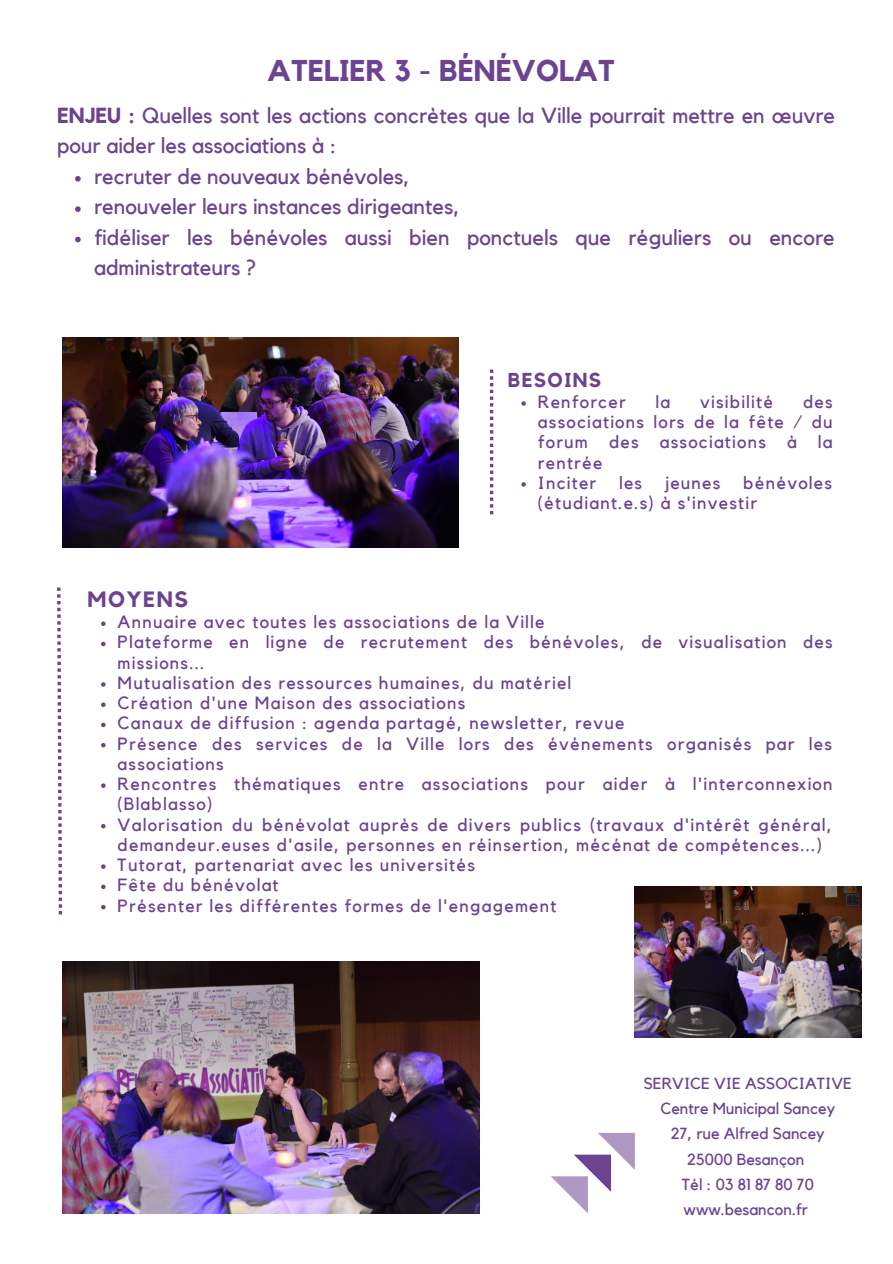
<style>
.page{position:relative;width:893px;height:1264px;background:#fff}
.page>*{position:absolute;margin:0;border:0;box-sizing:border-box;transform-origin:0 0}
.t1{font:700 30px "Kollektif";color:#6b4391}
.t2{font:700 22.05px "Kollektif";letter-spacing:.07em;color:#6b4391}
.t3{font:21.75px/30.3px "Kollektif";color:#6b4391}
.t4{font:700 20.1px "Kollektif";letter-spacing:.07em;color:#6b4391}
.t5{font:17.7px/20.2px "Kollektif";letter-spacing:.07em;color:#6b4391}
.t6{font:16.05px/25.3px "Kollektif";color:#6b4391;text-align:center}
.s1{font-weight:700}
</style>
<div class="page">
<svg style="left:57px;top:587px;width:5px;height:327px"></svg>
<svg style="left:490px;top:369px;width:3px;height:145px"></svg>
<svg style="left:551px;top:1132px;width:84px;height:81px"></svg>
<img style="left:62px;top:337px;width:396px;height:211px">
<img style="left:62px;top:961px;width:417px;height:252px">
<img style="left:635px;top:886px;width:225px;height:151px">
<svg style="left:521px;top:401px;width:5px;height:5px"></svg>
<svg style="left:521px;top:482px;width:5px;height:4px"></svg>
<svg style="left:101px;top:621px;width:5px;height:5px"></svg>
<svg style="left:101px;top:641px;width:5px;height:5px"></svg>
<svg style="left:101px;top:682px;width:5px;height:4px"></svg>
<svg style="left:101px;top:702px;width:5px;height:5px"></svg>
<svg style="left:101px;top:722px;width:5px;height:5px"></svg>
<svg style="left:101px;top:743px;width:5px;height:4px"></svg>
<svg style="left:101px;top:783px;width:5px;height:5px"></svg>
<svg style="left:101px;top:824px;width:5px;height:4px"></svg>
<svg style="left:101px;top:864px;width:5px;height:4px"></svg>
<svg style="left:101px;top:884px;width:5px;height:5px"></svg>
<svg style="left:101px;top:904px;width:5px;height:5px"></svg>
<svg style="left:75px;top:176px;width:6px;height:5px"></svg>
<svg style="left:75px;top:206px;width:6px;height:6px"></svg>
<svg style="left:75px;top:237px;width:6px;height:5px"></svg>
<h1 class="t1" style="left:267px;top:57px;width:349px">ATELIER 3 - BÉNÉVOLAT</h1>
<p class="t3" style="left:57px;top:101px;width:779px"><span class="s1">ENJEU :</span> Quelles sont les actions concrètes que la Ville pourrait mettre en œuvre pour aider les associations à :</p>
<p class="t3" style="left:94px;top:162px;width:742px">recruter de nouveaux bénévoles,<br>renouveler leurs instances dirigeantes,<br>fidéliser les bénévoles aussi bien ponctuels que réguliers ou encore administrateurs ?</p>
<p class="t4" style="left:508px;top:370px;width:95px">BESOINS</p>
<p class="t2" style="left:88px;top:589px;width:102px">MOYENS</p>
<p class="t5" style="left:538px;top:392px;width:89px">Renforcer</p>
<p class="t5" style="left:655px;top:392px;width:16px">la</p>
<p class="t5" style="left:700px;top:392px;width:74px">visibilité</p>
<p class="t5" style="left:538px;top:392px;width:296px;text-indent:265px">des associations lors de la fête / du forum des associations à la rentrée<br>Inciter</p>
<p class="t5" style="left:538px;top:473px;width:295px;text-indent:205px">bénévoles (étudiant.e.s) à s'investir</p>
<p class="t5" style="left:619px;top:473px;width:25px">les</p>
<p class="t5" style="left:665px;top:473px;width:57px">jeunes</p>
<p class="t5" style="left:118px;top:612px;width:716px">Annuaire avec toutes les associations de la Ville<br>Plateforme en ligne de recrutement des bénévoles, de visualisation des missions...<br>Mutualisation des ressources humaines, du matériel<br>Création d'une Maison des associations<br>Canaux de diffusion : agenda partagé, newsletter, revue<br>Présence des services de la Ville lors des événements organisés par les associations<br>Rencontres thématiques entre associations pour aider à l'interconnexion (Blablasso)<br>Valorisation du bénévolat auprès de divers publics (travaux d'intérêt général, demandeur.euses d'asile, personnes en réinsertion, mécénat de compétences...)<br>Tutorat, partenariat avec les universités<br>Fête du bénévolat<br>Présenter les différentes formes de l'engagement</p>
<p class="t6" style="left:643px;top:1070px;width:210px">SERVICE VIE ASSOCIATIVE<br>Centre Municipal Sancey<br>27, rue Alfred Sancey<br>25000 Besançon<br>Tél : 03 81 87 80 70 www.besancon.fr</p>
</div>
